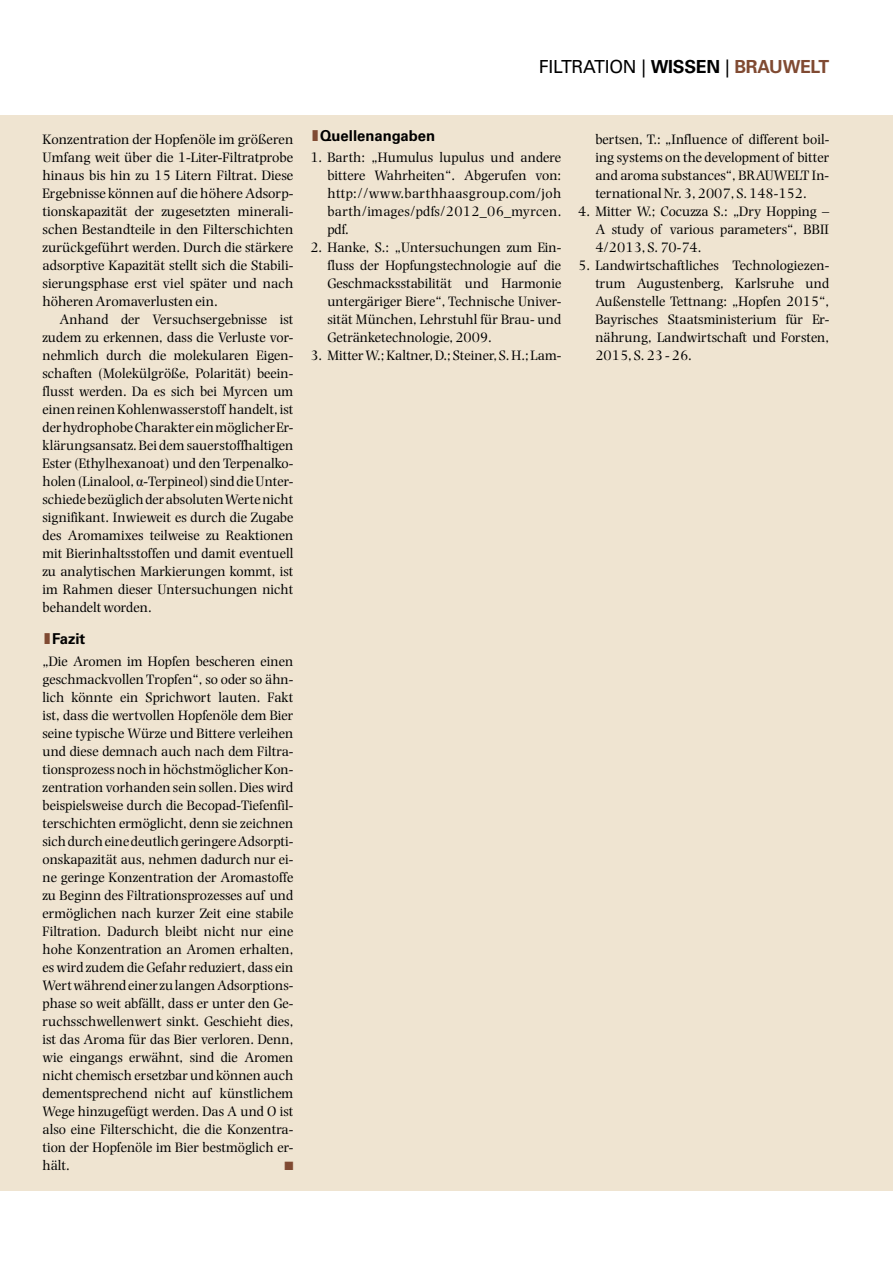
<style>
.page{position:relative;width:893px;height:1263px;background:#fff}
.page>*{position:absolute;margin:0;border:0;box-sizing:border-box;transform-origin:0 0}
.t1{font:18px "Univers";letter-spacing:-.015em;color:#000}
.t2{font:700 15px "Univers";color:#000}
.t3{font:14.25px/18px "Photina";color:#000;text-align:justify}
.t4{font:12px "Zapf Dingbats";color:#804a32}
.s1{font-weight:700}
.s2{font-weight:700;color:#804a32}
.s3{font-family:"Times New Roman"}
.s4{color:#804a32}
</style>
<div class="page">
<div style="left:0;top:115px;width:893px;height:1076px;background:#efe4d1"></div>
<p class="t1" style="left:539px;top:56px;width:292px">FILTRATION | <span class="s1">WISSEN</span> | <span class="s2">BRAUWELT</span></p>
<p class="t3" style="left:43px;top:130px;width:252px">Konzentration der Hopfenöle im größeren Umfang weit über die 1-Liter-Filtratprobe hinaus bis hin zu 15 Litern Filtrat. Diese Ergebnisse können auf die höhere Adsorp&shy;tionskapazität der zugesetzten minerali&shy;schen Bestandteile in den Filterschichten zurückgeführt werden. Durch die stärkere adsorptive Kapazität stellt sich die Stabili&shy;sierungsphase erst viel später und nach höheren Aromaverlusten ein.</p>
<p class="t3" style="left:43px;top:310px;width:252px;text-indent:17px">Anhand der Versuchsergebnisse ist zudem zu erkennen, dass die Verluste vor&shy;nehmlich durch die molekularen Eigen&shy;schaften (Molekülgröße, Polarität) beein&shy;flusst werden. Da es sich bei Myrcen um einen reinen Kohlenwasserstoff handelt, ist der hydrophobe Charakter ein möglicher Er&shy;klärungsansatz. Bei dem sauerstoffhaltigen Ester (Ethylhexanoat) und den Terpenalko&shy;holen (Linalool, <span class="s3">α</span>-Terpineol) sind die Unter&shy;schiede bezüglich der absoluten Werte nicht signifikant. Inwieweit es durch die Zugabe des Aromamixes teilweise zu Reaktionen mit Bierinhaltsstoffen und damit eventuell zu analytischen Markierungen kommt, ist im Rahmen dieser Untersuchungen nicht behandelt worden.</p>
<p class="t2" style="left:43px;top:630px;width:44px"><span class="s4">l</span>Fazit</p>
<p class="t3" style="left:43px;top:652px;width:252px">„Die Aromen im Hopfen bescheren einen geschmackvollen Tropfen“, so oder so ähn&shy;lich könnte ein Sprichwort lauten. Fakt ist, dass die wertvollen Hopfenöle dem Bier seine typische Würze und Bittere verleihen und diese demnach auch nach dem Filtra&shy;tionsprozess noch in höchstmöglicher Kon&shy;zentration vorhanden sein sollen. Dies wird beispielsweise durch die Becopad-Tiefenfil&shy;terschichten ermöglicht, denn sie zeichnen sich durch eine deutlich geringere Adsorpti&shy;onskapazität aus, nehmen dadurch nur ei&shy;ne geringe Konzentration der Aromastoffe zu Beginn des Filtrationsprozesses auf und ermöglichen nach kurzer Zeit eine stabile Filtration. Dadurch bleibt nicht nur eine hohe Konzentration an Aromen erhalten, es wird zudem die Gefahr reduziert, dass ein Wert während einer zu langen Adsorptions&shy;phase so weit abfällt, dass er unter den Ge&shy;ruchsschwellenwert sinkt. Geschieht dies, ist das Aroma für das Bier verloren. Denn, wie eingangs erwähnt, sind die Aromen nicht chemisch ersetzbar und können auch dementsprechend nicht auf künstlichem Wege hinzugefügt werden. Das A und O ist also eine Filterschicht, die die Konzentra&shy;tion der Hopfenöle im Bier bestmöglich er&shy;hält.</p>
<p class="t4" style="left:284px;top:1160px;width:11px">■</p>
<p class="t2" style="left:310px;top:127px;width:126px"><span class="s4">l</span>Quellenangaben</p>
<p class="t3" style="left:327px;top:148px;width:235px;text-indent:-17px">1. Barth: „Humulus lupulus und andere bittere Wahrheiten“. Abgerufen von: http://www.barthhaasgroup.com/joh barth/images/pdfs/2012_06_myrcen. pdf.</p>
<p class="t3" style="left:327px;top:238px;width:235px;text-indent:-17px">2. Hanke, S.: „Untersuchungen zum Ein&shy;fluss der Hopfungstechnologie auf die Geschmacksstabilität und Harmonie untergäriger Biere“, Technische Univer&shy;sität München, Lehrstuhl für Brau- und Getränketechnologie, 2009.</p>
<p class="t3" style="left:310px;top:346px;width:252px">3. Mitter W.; Kaltner, D.; Steiner, S.H.; Lam-</p>
<p class="t3" style="left:595px;top:130px;width:235px">bertsen, T.: „Influence of different boil&shy;ing systems on the development of bitter and aroma substances“, BRAUWELT In&shy;ternational Nr. 3, 2007, S. 148-152.</p>
<p class="t3" style="left:595px;top:202px;width:235px;text-indent:-17px">4. Mitter W.; Cocuzza S.: „Dry Hopping – A study of various parameters“, BBII 4/2013, S. 70-74.</p>
<p class="t3" style="left:595px;top:256px;width:235px;text-indent:-17px">5. Landwirtschaftliches Technologiezen&shy;trum Augustenberg, Karlsruhe und Außenstelle Tettnang: „Hopfen 2015“, Bayrisches Staatsministerium für Er&shy;nährung, Landwirtschaft und Forsten, 2015, S. 23 - 26.</p>
</div>
